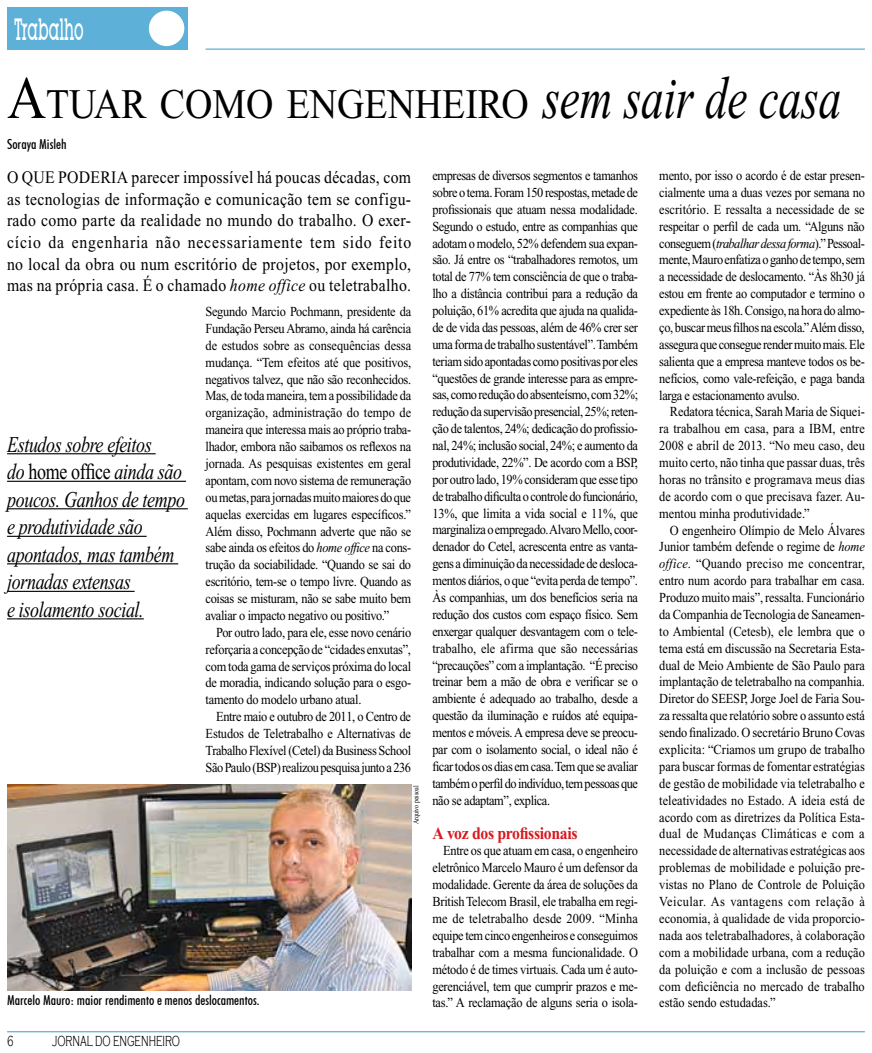
<style>
.page{position:relative;width:872px;height:1053px;background:#fff}
.page>*{position:absolute;margin:0;border:0;box-sizing:border-box;transform-origin:0 0}
.t1{font:42px "Times New Roman";color:#000;scale:.9 1}
.t2{font:500 30px "Lubalin Graph IT Cby BT";color:#fff;scale:.5 1}
.t3{font:italic 22.5px/27.5px "Times New Roman";letter-spacing:-.02em;color:#000;scale:.8 1}
.t4{font:17.5px/21.6px "Times New Roman";letter-spacing:.02em;color:#000;text-align:justify;scale:.9 1}
.t5{font:700 17.5px "Times New Roman";letter-spacing:-.02em;color:#d71920;scale:.9 1}
.t6{font:300 15px "Copperplate Gothic";color:#000;scale:.6 1}
.t7{font:13.75px/16.9px "Times New Roman";letter-spacing:-.025em;color:#000;text-align:justify;scale:.9 1}
.t8{font:500 condensed 13.75px "Futura BT";color:#000}
.t9{font:7.5px "Times New Roman";color:#000;scale:.8 1}
.s1{font-size:60px}
.s2{font-style:italic;font-size:60px}
.s3{font-style:italic}
.s4{font-style:normal}
</style>
<div class="page">
<div style="left:7px;top:7px;width:181px;height:43px;background:#5db0d8"></div>
<div style="left:149px;top:11px;width:35px;height:35px;background:#fff;border-radius:50%"></div>
<hr style="left:206px;top:48px;width:659px;height:2px;background:#5db0d8">
<hr style="left:7px;top:1030px;width:858px;height:2px;background:#5db0d8">
<hr style="left:7px;top:453px;width:149px;height:1px;background:#000">
<hr style="left:7px;top:480px;width:179px;height:2px;background:#000">
<hr style="left:7px;top:508px;width:181px;height:1px;background:#000">
<hr style="left:7px;top:535px;width:140px;height:2px;background:#000">
<hr style="left:7px;top:563px;width:171px;height:1px;background:#000">
<hr style="left:7px;top:590px;width:128px;height:2px;background:#000">
<hr style="left:7px;top:618px;width:137px;height:1px;background:#000">
<img style="left:7px;top:784px;width:404px;height:206px">
<h2 class="t2" style="left:14px;top:11px;width:141px">Trabalho</h2>
<h1 class="t1" style="left:7px;top:81px;width:928px"><span class="s1">A</span>TUAR COMO ENGENHEIRO <span class="s2">sem sair de casa</span></h1>
<p class="t8" style="left:7px;top:135px;width:61px">Soraya Misleh</p>
<p class="t4" style="left:7px;top:166px;width:69px">O que poderia</p>
<p class="t7" style="left:432px;top:167px;width:230px">empresas de diversos segmentos e tamanhos sobre o tema. Foram 150 respostas, metade de profissionais que atuam nessa modalidade.<br>Segundo o estudo, entre as companhias que adotam o modelo, 52% defendem sua expan&shy;são. Já entre os “trabalhadores remotos, um total de 77% tem consciência de que o traba&shy;lho a distância contribui para a redução da poluição, 61% acredita que ajuda na qualida&shy;de de vida das pessoas, além de 46% crer ser uma forma de trabalho sustentável”. Também teriam sido apontadas como positivas por eles “questões de grande interesse para as empre&shy;sas, como redução do absenteísmo, com 32%; redução da supervisão presencial, 25%; reten&shy;ção de talentos, 24%; dedicação do profissio&shy;nal, 24%; inclusão social, 24%; e aumento da produtividade, 22%”. De acordo com a BSP, por outro lado, 19% consideram que esse tipo de trabalho dificulta o controle do funcionário, 13%, que limita a vida social e 11%, que marginaliza o empregado. Alvaro Mello, coor&shy;denador do Cetel, acrescenta entre as vanta&shy;gens a diminuição da necessidade de desloca&shy;mentos diários, o que “evita perda de tempo”.<br>Às companhias, um dos benefícios seria na redução dos custos com espaço físico. Sem enxergar qualquer desvantagem com o tele&shy;trabalho, ele afirma que são necessárias “precauções” com a implantação. “É preciso treinar bem a mão de obra e verificar se o ambiente é adequado ao trabalho, desde a questão da iluminação e ruídos até equipa&shy;mentos e móveis. A empresa deve se preocu&shy;par com o isolamento social, o ideal não é ficar todos os dias em casa. Tem que se avaliar também o perfil do indivíduo, tem pessoas que não se adaptam”, explica.</p>
<p class="t5" style="left:432px;top:823px;width:163px">A voz dos profissionais</p>
<p class="t7" style="left:432px;top:842px;width:230px;text-indent:11px">Entre os que atuam em casa, o engenheiro eletrônico Marcelo Mauro é um defensor da modalidade. Gerente da área de soluções da British Telecom Brasil, ele trabalha em regi&shy;me de teletrabalho desde 2009. “Minha equipe tem cinco engenheiros e conseguimos trabalhar com a mesma funcionalidade. O método é de times virtuais. Cada um é auto&shy;gerenciável, tem que cumprir prazos e me&shy;tas.” A reclamação de alguns seria o isola-</p>
<p class="t7" style="left:659px;top:167px;width:230px">mento, por isso o acordo é de estar presen&shy;cialmente uma a duas vezes por semana no escritório. E ressalta a necessidade de se respeitar o perfil de cada um. “Alguns não conseguem (<span class="s3">trabalhar dessa forma</span>).” Pessoal&shy;mente, Mauro enfatiza o ganho de tempo, sem a necessidade de deslocamento. “Às 8h30 já estou em frente ao computador e termino o expediente às 18h. Consigo, na hora do almo&shy;ço, buscar meus filhos na escola.” Além disso, assegura que consegue render muito mais. Ele salienta que a empresa manteve todos os be&shy;nefícios, como vale-refeição, e paga banda larga e estacionamento avulso.</p>
<p class="t7" style="left:659px;top:403px;width:230px;text-indent:11px">Redatora técnica, Sarah Maria de Siquei&shy;ra trabalhou em casa, para a IBM, entre 2008 e abril de 2013. “No meu caso, deu muito certo, não tinha que passar duas, três horas no trânsito e programava meus dias de acordo com o que precisava fazer. Au&shy;mentou minha produtividade.”</p>
<p class="t7" style="left:659px;top:521px;width:230px;text-indent:11px">O engenheiro Olímpio de Melo Álvares Junior também defende o regime de <span class="s3">home office</span>. “Quando preciso me concentrar, entro num acordo para trabalhar em casa.<br>Produzo muito mais”, ressalta. Funcionário da Companhia de Tecnologia de Saneamen&shy;to Ambiental (Cetesb), ele lembra que o tema está em discussão na Secretaria Esta&shy;dual de Meio Ambiente de São Paulo para implantação de teletrabalho na companhia.<br>Diretor do SEESP, Jorge Joel de Faria Sou&shy;za ressalta que relatório sobre o assunto está sendo finalizado. O secretário Bruno Covas explicita: “Criamos um grupo de trabalho para buscar formas de fomentar estratégias de gestão de mobilidade via teletrabalho e teleatividades no Estado. A ideia está de acordo com as diretrizes da Política Esta&shy;dual de Mudanças Climáticas e com a necessidade de alternativas estratégicas aos problemas de mobilidade e poluição pre&shy;vistas no Plano de Controle de Poluição Veicular. As vantagens com relação à economia, à qualidade de vida proporcio&shy;nada aos teletrabalhadores, à colaboração com a mobilidade urbana, com a redução da poluição e com a inclusão de pessoas com deficiência no mercado de trabalho estão sendo estudadas.”</p>
<p class="t4" style="left:7px;top:166px;width:450px;text-indent:124px">parecer impossível há poucas décadas, com as tecnologias de informação e comunicação tem se configu&shy;rado como parte da realidade no mundo do trabalho. O exer&shy;cício da engenharia não necessariamente tem sido feito no local da obra ou num escritório de projetos, por exemplo, mas na própria casa. É o chamado <span class="s3">home office</span> ou teletrabalho.</p>
<p class="t7" style="left:206px;top:303px;width:230px">Segundo Marcio Pochmann, presidente da Fundação Perseu Abramo, ainda há carência de estudos sobre as consequências dessa mudança. “Tem efeitos até que positivos, negativos talvez, que não são reconhecidos.<br>Mas, de toda maneira, tem a possibilidade da organização, administração do tempo de maneira que interessa mais ao próprio traba&shy;lhador, embora não saibamos os reflexos na jornada. As pesquisas existentes em geral apontam, com novo sistema de remuneração ou metas, para jornadas muito maiores do que aquelas exercidas em lugares específicos.” Além disso, Pochmann adverte que não se sabe ainda os efeitos do <span class="s3">home office</span> na cons&shy;trução da sociabilidade. “Quando se sai do escritório, tem-se o tempo livre. Quando as coisas se misturam, não se sabe muito bem avaliar o impacto negativo ou positivo.”</p>
<p class="t7" style="left:206px;top:623px;width:230px;text-indent:11px">Por outro lado, para ele, esse novo cenário reforçaria a concepção de “cidades enxutas”, com toda gama de serviços próxima do local de moradia, indicando solução para o esgo&shy;tamento do modelo urbano atual.</p>
<p class="t7" style="left:206px;top:708px;width:230px;text-indent:11px">Entre maio e outubro de 2011, o Centro de Estudos de Teletrabalho e Alternativas de Trabalho Flexível (Cetel) da Business School São Paulo (BSP) realizou pesquisa junto a 236</p>
<h3 class="t3" style="left:7px;top:430px;width:224px">Estudos sobre efeitos<br>do <span class="s4">home office</span> ainda são poucos. Ganhos de tempo e produtividade são apontados, mas também jornadas extensas<br>e isolamento social.</h3>
<p class="t9" style="left:412px;top:824px;width:50px;rotate:-90deg">Arquivo pessoal</p>
<p class="t8" style="left:7px;top:991px;width:254px">Marcelo Mauro: maior rendimento e menos deslocamentos.</p>
<p class="t6" style="left:7px;top:1032px;width:12px">6</p>
<p class="t6" style="left:52px;top:1032px;width:215px">JORNAL DO ENGENHEIRO</p>
</div>
